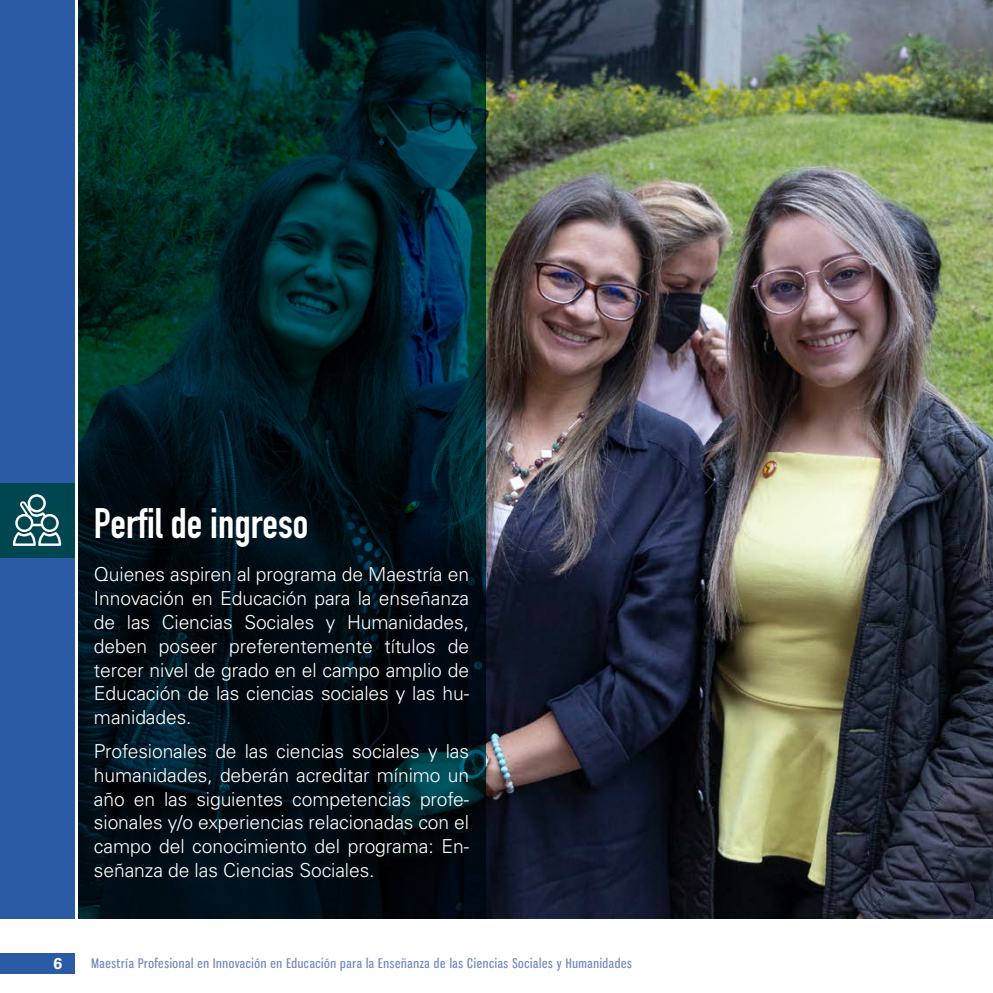
<style>
.page{position:relative;width:993px;height:993px;background:#fff}
.page>*{position:absolute;margin:0;border:0;box-sizing:border-box;transform-origin:0 0}
.t1{font:700 42px "DIN Condensed";color:#fff}
.t2{font:300 19.25px/23.8px "Univers LT Std";letter-spacing:-.005em;color:#fff;text-align:justify}
.t3{font:700 15.75px "Univers LT Std";color:#fff}
.t4{font:13.12px "Gnuolane Rg";letter-spacing:.05em;color:#7085c2}
</style>
<div class="page">
<div style="left:0;top:952px;width:74px;height:21px;background:#2b5aa6"></div>
<img style="left:485px;top:0;width:507px;height:918px">
<svg style="left:78px;top:0;width:407px;height:918px;background:#001b21"></svg>
<div style="left:0;top:0;width:74px;height:918px;background:#2b5aa6"></div>
<div style="left:0;top:482px;width:74px;height:75px;background:#004651"></div>
<svg style="left:13px;top:494px;width:48px;height:51px"></svg>
<h1 class="t1" style="left:94px;top:494px;width:216px">Perfil de ingreso</h1>
<p class="t2" style="left:94px;top:562px;width:376px">Quienes aspiren al programa de Maestría en Innovación en Educación para la enseñanza de las Ciencias Sociales y Humanidades, deben poseer preferentemente títulos de tercer nivel de grado en el campo amplio de Educación de las ciencias sociales y las hu&shy;manidades.</p>
<p class="t2" style="left:94px;top:739px;width:376px">Profesionales de las ciencias sociales y las humanidades, deberán acreditar mínimo un año en las siguientes competencias profe&shy;sionales y/o experiencias relacionadas con el campo del conocimiento del programa: En&shy;señanza de las Ciencias Sociales.</p>
<p class="t3" style="left:54px;top:953px;width:10px">6</p>
<p class="t4" style="left:92px;top:954px;width:541px">Maestría Profesional en Innovación en Educación para la Enseñanza de las Ciencias Sociales y Humanidades</p>
</div>
